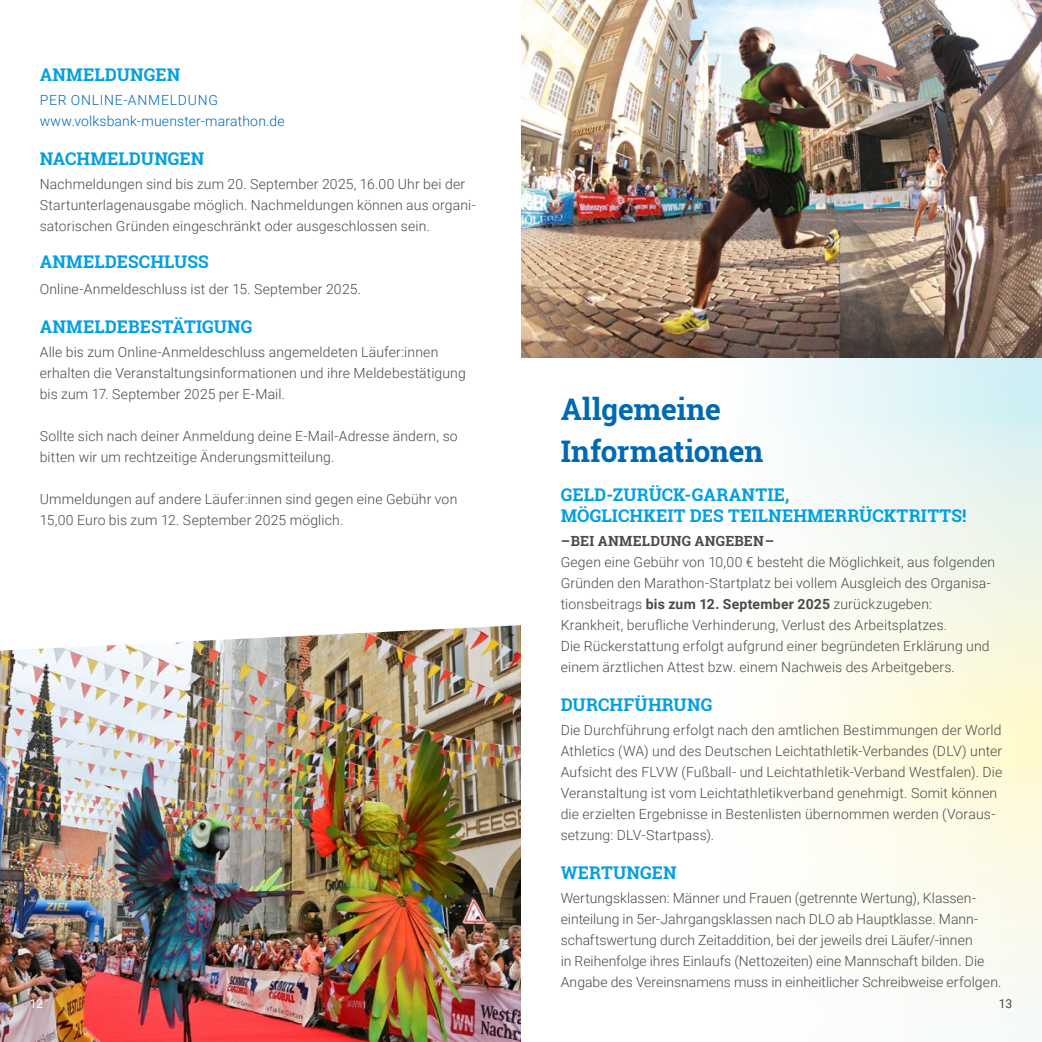
<style>
.page{position:relative;width:1042px;height:1042px;background:#fff}
.page>*{position:absolute;margin:0;border:0;box-sizing:border-box;transform-origin:0 0}
.t1{font:700 29.75px/42px "Roboto Slab";letter-spacing:-.005em;color:#0069b4}
.t2{font:700 17.5px/21px "Roboto Slab";letter-spacing:.01em;color:#009fe3}
.t3{font:300 14px/21px "Roboto";letter-spacing:.01em;color:#4a4a49}
.t4{font:300 14px/21px "Roboto";letter-spacing:.015em;color:#0069b4}
.t5{font:700 14px "Roboto Slab";letter-spacing:.015em;color:#4a4a49}
.t6{font:12.25px "Roboto";color:#4a4a49}
.t7{font:12.25px "Roboto";color:#fff}
.s1{font-weight:700}
</style>
<div class="page">
<img style="left:0;top:625px;width:521px;height:417px">
<svg style="left:717px;top:357px;width:325px;height:637px"></svg>
<img style="left:521px;top:0;width:521px;height:357px">
<p class="t2" style="left:40px;top:63px;width:142px">ANMELDUNGEN</p>
<p class="t4" style="left:40px;top:89px;width:247px">PER ONLINE-ANMELDUNG www.volksbank-muenster-marathon.de</p>
<p class="t2" style="left:40px;top:147px;width:166px">NACHMELDUNGEN</p>
<p class="t3" style="left:40px;top:173px;width:438px">Nachmeldungen sind bis zum 20. September 2025, 16.00 Uhr bei der<br>Startunterlagenausgabe möglich. Nachmeldungen können aus organi&shy;satorischen Gründen eingeschränkt oder ausgeschlossen sein.</p>
<p class="t2" style="left:40px;top:251px;width:171px">ANMELDESCHLUSS</p>
<p class="t3" style="left:40px;top:278px;width:323px">Online-Anmeldeschluss ist der 15. September 2025.</p>
<p class="t2" style="left:40px;top:315px;width:214px">ANMELDEBESTÄTIGUNG</p>
<p class="t3" style="left:40px;top:341px;width:428px">Alle bis zum Online-Anmeldeschluss angemeldeten Läufer:innen erhalten die Veranstaltungsinformationen und ihre Meldebestätigung bis zum 17. September 2025 per E-Mail.</p>
<p class="t3" style="left:40px;top:425px;width:419px">Sollte sich nach deiner Anmeldung deine E-Mail-Adresse ändern, so bitten wir um rechtzeitige Änderungsmitteilung.</p>
<p class="t3" style="left:40px;top:488px;width:419px">Ummeldungen auf andere Läufer:innen sind gegen eine Gebühr von<br>15,00 Euro bis zum 12. September 2025 möglich.</p>
<p class="t7" style="left:30px;top:995px;width:15px">12</p>
<h1 class="t1" style="left:561px;top:388px;width:204px">Allgemeine<br>Informationen</h1>
<p class="t2" style="left:561px;top:483px;width:407px">GELD-ZURÜCK-GARANTIE,<br>MÖGLICHKEIT DES TEILNEHMERRÜCKTRITTS!</p>
<p class="t5" style="left:561px;top:531px;width:215px">– BEI ANMELDUNG ANGEBEN –</p>
<p class="t3" style="left:561px;top:551px;width:436px">Gegen eine Gebühr von 10,00 € besteht die Möglichkeit, aus folgenden Gründen den Marathon-Startplatz bei vollem Ausgleich des Organisa&shy;tionsbeitrags <span class="s1">bis zum 12. September 2025</span> zurückzugeben:<br>Krankheit, berufliche Verhinderung, Verlust des Arbeitsplatzes.<br>Die Rückerstattung erfolgt aufgrund einer begründeten Erklärung und einem ärztlichen Attest bzw. einem Nachweis des Arbeitgebers.</p>
<p class="t2" style="left:561px;top:693px;width:153px">DURCHFÜHRUNG</p>
<p class="t3" style="left:561px;top:719px;width:443px">Die Durchführung erfolgt nach den amtlichen Bestimmungen der World Athletics (WA) und des Deutschen Leichtathletik-Verbandes (DLV) unter Aufsicht des FLVW (Fußball- und Leichtathletik-Verband Westfalen). Die Veranstaltung ist vom Leichtathletikverband genehmigt. Somit können die erzielten Ergebnisse in Bestenlisten übernommen werden (Voraus&shy;setzung: DLV-Startpass).</p>
<p class="t2" style="left:561px;top:861px;width:118px">WERTUNGEN</p>
<p class="t3" style="left:561px;top:887px;width:442px">Wertungsklassen: Männer und Frauen (getrennte Wertung), Klassen&shy;einteilung in 5er-Jahrgangsklassen nach DLO ab Hauptklasse. Mann&shy;schaftswertung durch Zeitaddition, bei der jeweils drei Läufer/-innen<br>in Reihenfolge ihres Einlaufs (Nettozeiten) eine Mannschaft bilden. Die Angabe des Vereinsnamens muss in einheitlicher Schreibweise erfolgen.</p>
<p class="t6" style="left:999px;top:995px;width:15px">13</p>
</div>
